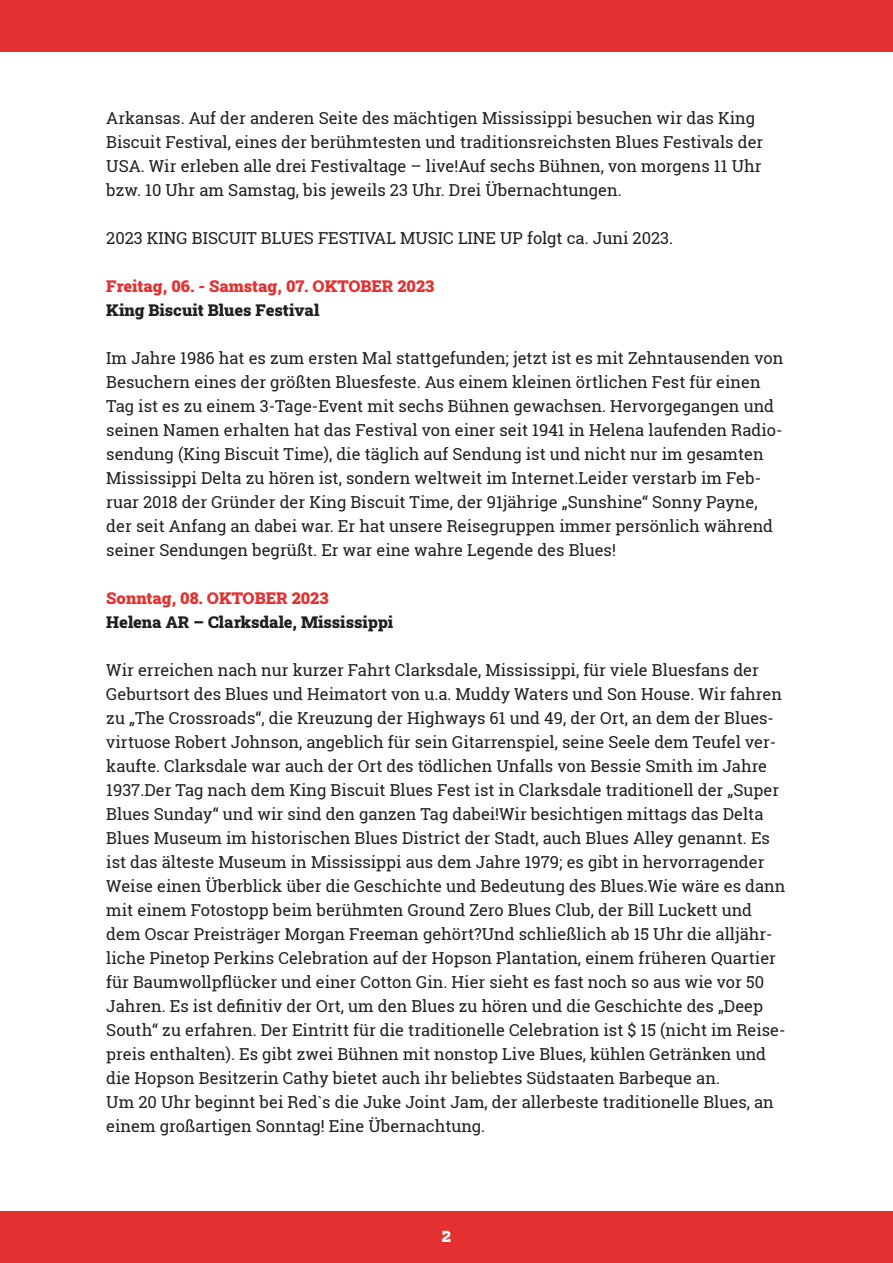
<style>
.page{position:relative;width:893px;height:1263px;background:#fff}
.page>*{position:absolute;margin:0;border:0;box-sizing:border-box;transform-origin:0 0}
.t1{font:16.5px/24px "Roboto Slab";color:#231f20}
.t2{font:900 16.5px "Roboto Slab";color:#e43030}
.t3{font:900 16.5px "Roboto Slab";color:#231f20}
.t4{font:15px "Faltige";color:#fff}
</style>
<div class="page">
<div style="left:0;top:1211px;width:893px;height:52px;background:#e43030"></div>
<div style="left:0;top:0;width:893px;height:51px;background:#e43030"></div>
<p class="t1" style="left:106px;top:105px;width:659px">Arkansas. Auf der anderen Seite des mächtigen Mississippi besuchen wir das King Biscuit Festival, eines der berühmtesten und traditionsreichsten Blues Festivals der USA. Wir erleben alle drei Festivaltage – live!Auf sechs Bühnen, von morgens 11 Uhr bzw. 10 Uhr am Samstag, bis jeweils 23 Uhr. Drei Übernachtungen.</p>
<p class="t1" style="left:106px;top:225px;width:568px">2023 KING BISCUIT BLUES FESTIVAL MUSIC LINE UP folgt ca. Juni 2023.</p>
<p class="t2" style="left:106px;top:274px;width:329px">Freitag, 06. - Samstag, 07. OKTOBER 2023</p>
<p class="t3" style="left:106px;top:298px;width:214px">King Biscuit Blues Festival</p>
<p class="t1" style="left:106px;top:345px;width:678px">Im Jahre 1986 hat es zum ersten Mal stattgefunden; jetzt ist es mit Zehntausenden von Besuchern eines der größten Bluesfeste. Aus einem kleinen örtlichen Fest für einen Tag ist es zu einem 3-Tage-Event mit sechs Bühnen gewachsen. Hervorgegangen und seinen Namen erhalten hat das Festival von einer seit 1941 in Helena laufenden Radio&shy;sendung (King Biscuit Time), die täglich auf Sendung ist und nicht nur im gesamten Mississippi Delta zu hören ist, sondern weltweit im Internet.Leider verstarb im Feb&shy;ruar 2018 der Gründer der King Biscuit Time, der 91jährige „Sunshine“ Sonny Payne, der seit Anfang an dabei war. Er hat unsere Reisegruppen immer persönlich während seiner Sendungen begrüßt. Er war eine wahre Legende des Blues!</p>
<p class="t2" style="left:106px;top:586px;width:224px">Sonntag, 08. OKTOBER 2023</p>
<p class="t3" style="left:106px;top:610px;width:288px">Helena AR – Clarksdale, Mississippi</p>
<p class="t1" style="left:106px;top:657px;width:681px">Wir erreichen nach nur kurzer Fahrt Clarksdale, Mississippi, für viele Bluesfans der Geburtsort des Blues und Heimatort von u.a. Muddy Waters und Son House. Wir fahren zu „The Crossroads“, die Kreuzung der Highways 61 und 49, der Ort, an dem der Blues&shy;virtuose Robert Johnson, angeblich für sein Gitarrenspiel, seine Seele dem Teufel ver&shy;kaufte. Clarksdale war auch der Ort des tödlichen Unfalls von Bessie Smith im Jahre 1937.Der Tag nach dem King Biscuit Blues Fest ist in Clarksdale traditionell der „Super Blues Sunday“ und wir sind den ganzen Tag dabei!Wir besichtigen mittags das Delta Blues Museum im historischen Blues District der Stadt, auch Blues Alley genannt. Es ist das älteste Museum in Mississippi aus dem Jahre 1979; es gibt in hervorragender Weise einen Überblick über die Geschichte und Bedeutung des Blues.Wie wäre es dann mit einem Fotostopp beim berühmten Ground Zero Blues Club, der Bill Luckett und dem Oscar Preisträger Morgan Freeman gehört?Und schließlich ab 15 Uhr die alljähr&shy;liche Pinetop Perkins Celebration auf der Hopson Plantation, einem früheren Quartier für Baumwollpflücker und einer Cotton Gin. Hier sieht es fast noch so aus wie vor 50<br>Jahren. Es ist definitiv der Ort, um den Blues zu hören und die Geschichte des „Deep South“ zu erfahren. Der Eintritt für die traditionelle Celebration ist $ 15 (nicht im Reise&shy;preis enthalten). Es gibt zwei Bühnen mit nonstop Live Blues, kühlen Getränken und die Hopson Besitzerin Cathy bietet auch ihr beliebtes Südstaaten Barbeque an.<br>Um 20 Uhr beginnt bei Red`s die Juke Joint Jam, der allerbeste traditionelle Blues, an einem großartigen Sonntag! Eine Übernachtung.</p>
<p class="t4" style="left:442px;top:1226px;width:11px">2</p>
</div>
